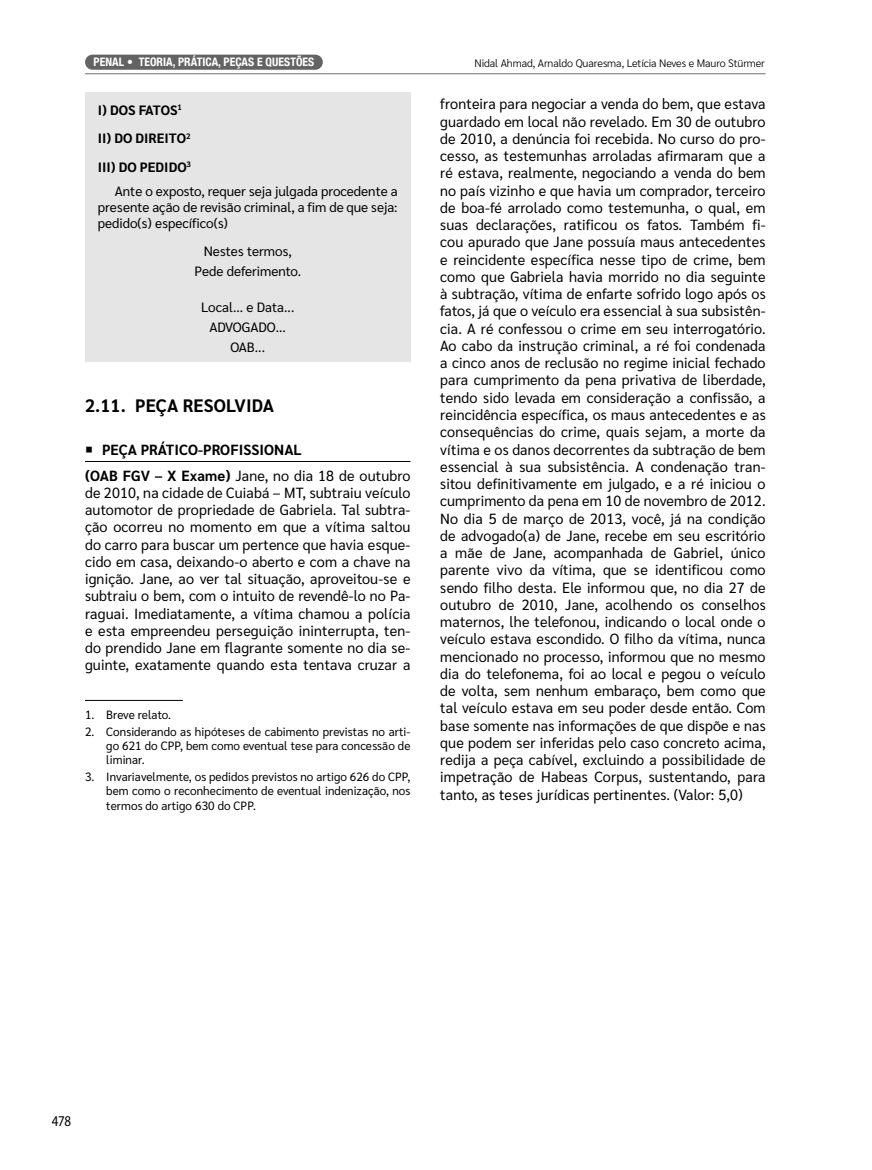
<style>
.page{position:relative;width:872px;height:1170px;background:#fff}
.page>*{position:absolute;margin:0;border:0;box-sizing:border-box;transform-origin:0 0}
.TIT_1{font:700 18px "Sarabun";letter-spacing:.01em;color:#000}
.t1{font:semi-condensed 15px "Myriad Pro";color:#000;scale:.93 1}
.QUESTAO_ENUNC{font:14.7px/17.2px "Sarabun";letter-spacing:.01em;color:#000;text-align:justify}
.t2{font:700 14.7px "Sarabun";letter-spacing:.005em;color:#000}
.peça_exemplo{font:13.5px/15.8px "Sarabun";color:#000;text-align:justify}
.peça_exemp_-_fechamento{font:13.5px "Sarabun";color:#000}
.t3{font:700 13.5px/28.5px "Sarabun";color:#000}
.RODAPE{font:12px/14.4px "Sarabun";letter-spacing:.005em;color:#000;text-align:justify}
.t4{font:700 condensed 11.7px "Helvetica Neue LT Com";letter-spacing:.005em;color:#fff}
.t5{font:300 10.8px "Sarabun";letter-spacing:-.01em;color:#000}
.s1{font-weight:700}
</style>
<div class="page">
<div style="left:85px;top:55px;width:238px;height:15px;background:#636363;border-radius:8px"></div>
<hr style="left:85px;top:73px;width:680px;height:1px;background:#878787">
<div style="left:85px;top:92px;width:325px;height:269px;background:#e5e5e5"></div>
<hr style="left:85px;top:461px;width:325px;height:1px;background:#000">
<hr style="left:85px;top:700px;width:98px;height:1px;background:#000">
<p class="t4" style="left:94px;top:55px;width:222px">PENAL • TEORIA, PRÁTICA, PEÇAS E QUESTÕES</p>
<p class="t5" style="left:474px;top:57px;width:292px">Nidal Ahmad, Arnaldo Quaresma, Letícia Neves e Mauro Stürmer</p>
<p class="t3" style="left:98px;top:96px;width:95px">I) DOS FATOS<sup>1<br></sup>II) DO DIREITO<sup>2<br></sup>III) DO PEDIDO<sup>3</sup></p>
<p class="peça_exemplo" style="left:98px;top:184px;width:301px;text-indent:17px">Ante o exposto, requer seja julgada procedente a presente ação de revisão criminal, a fim de que seja: pedido(s) específico(s)</p>
<p class="peça_exemp_-_fechamento" style="left:204px;top:243px;width:90px">Nestes termos,</p>
<p class="peça_exemp_-_fechamento" style="left:194px;top:263px;width:108px">Pede deferimento.</p>
<p class="peça_exemp_-_fechamento" style="left:201px;top:299px;width:95px">Local... e Data...</p>
<p class="peça_exemp_-_fechamento" style="left:209px;top:319px;width:78px">ADVOGADO...</p>
<p class="peça_exemp_-_fechamento" style="left:230px;top:339px;width:36px">OAB...</p>
<p class="QUESTAO_ENUNC" style="left:440px;top:96px;width:327px">fronteira para negociar a venda do bem, que estava guardado em local não revelado. Em 30 de outubro de 2010, a denúncia foi recebida. No curso do pro&shy;cesso, as testemunhas arroladas afirmaram que a ré estava, realmente, negociando a venda do bem no país vizinho e que havia um comprador, terceiro de boa-fé arrolado como testemunha, o qual, em suas declarações, ratificou os fatos. Também fi&shy;cou apurado que Jane possuía maus antecedentes e reincidente específica nesse tipo de crime, bem como que Gabriela havia morrido no dia seguinte à subtração, vítima de enfarte sofrido logo após os fatos, já que o veículo era essencial à sua subsistên&shy;cia. A ré confessou o crime em seu interrogatório.<br>Ao cabo da instrução criminal, a ré foi condenada a cinco anos de reclusão no regime inicial fechado para cumprimento da pena privativa de liberdade, tendo sido levada em consideração a confissão, a reincidência específica, os maus antecedentes e as consequências do crime, quais sejam, a morte da vítima e os danos decorrentes da subtração de bem essencial à sua subsistência. A condenação tran&shy;sitou definitivamente em julgado, e a ré iniciou o cumprimento da pena em 10 de novembro de 2012.<br>No dia 5 de março de 2013, você, já na condição de advogado(a) de Jane, recebe em seu escritório a mãe de Jane, acompanhada de Gabriel, único parente vivo da vítima, que se identificou como sendo filho desta. Ele informou que, no dia 27 de outubro de 2010, Jane, acolhendo os conselhos maternos, lhe telefonou, indicando o local onde o veículo estava escondido. O filho da vítima, nunca mencionado no processo, informou que no mesmo dia do telefonema, foi ao local e pegou o veículo de volta, sem nenhum embaraço, bem como que tal veículo estava em seu poder desde então. Com base somente nas informações de que dispõe e nas que podem ser inferidas pelo caso concreto acima, redija a peça cabível, excluindo a possibilidade de impetração de Habeas Corpus, sustentando, para tanto, as teses jurídicas pertinentes. (Valor: 5,0)</p>
<p class="TIT_1" style="left:85px;top:395px;width:190px">2.11. PEÇA RESOLVIDA</p>
<p class="t2" style="left:102px;top:441px;width:201px">PEÇA PRÁTICO-PROFISSIONAL</p>
<p class="QUESTAO_ENUNC" style="left:85px;top:466px;width:327px"><span class="s1">(OAB FGV – X Exame)</span> Jane, no dia 18 de outubro de 2010, na cidade de Cuiabá – MT, subtraiu veículo automotor de propriedade de Gabriela. Tal subtra&shy;ção ocorreu no momento em que a vítima saltou do carro para buscar um pertence que havia esque&shy;cido em casa, deixando-o aberto e com a chave na ignição. Jane, ao ver tal situação, aproveitou-se e subtraiu o bem, com o intuito de revendê-lo no Pa&shy;raguai. Imediatamente, a vítima chamou a polícia e esta empreendeu perseguição ininterrupta, ten&shy;do prendido Jane em flagrante somente no dia se&shy;guinte, exatamente quando esta tentava cruzar a</p>
<p class="RODAPE" style="left:85px;top:707px;width:88px">1. Breve relato.</p>
<p class="RODAPE" style="left:106px;top:724px;width:306px;text-indent:-21px">2. Considerando as hipóteses de cabimento previstas no arti&shy;go 621 do CPP, bem como eventual tese para concessão de liminar.</p>
<p class="RODAPE" style="left:106px;top:769px;width:306px;text-indent:-21px">3. Invariavelmente, os pedidos previstos no artigo 626 do CPP, bem como o reconhecimento de eventual indenização, nos termos do artigo 630 do CPP.</p>
<p class="t1" style="left:52px;top:1111px;width:22px">478</p>
</div>
